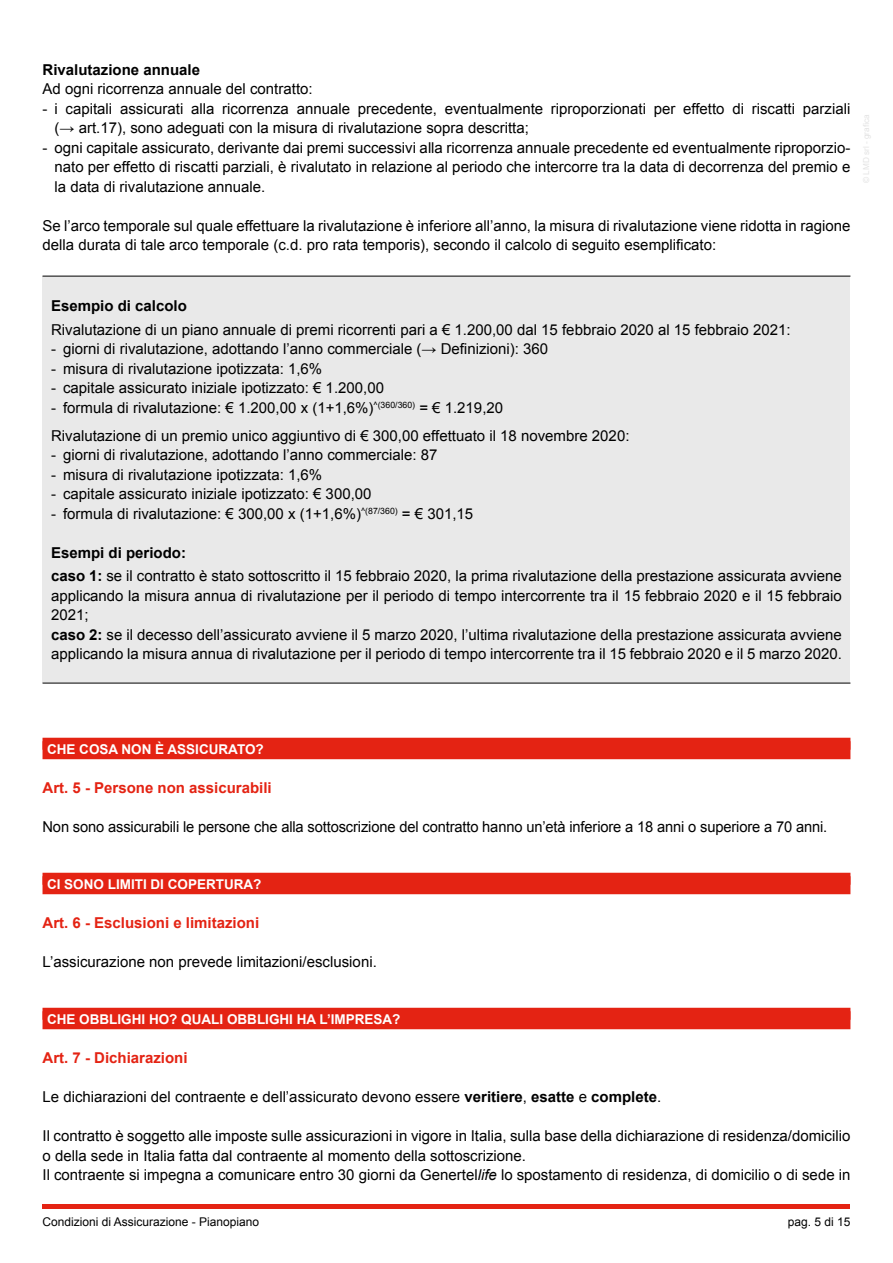
<style>
.page{position:relative;width:893px;height:1263px;background:#fff}
.page>*{position:absolute;margin:0;border:0;box-sizing:border-box;transform-origin:0 0}
.t1{font:15px/19.5px "Arial";color:#000}
.t2{font:700 15px "Arial";color:#e42313}
.t3{font:700 15px "Arial";color:#000}
.t4{font:700 13.5px "Arial";color:#fff}
.t5{font:12px "Arial";color:#000}
.s1{font-weight:700}
.s2{font-style:italic}
</style>
<div class="page">
<hr style="left:43px;top:1205px;width:807px;height:4px;background:#e42313">
<div style="left:43px;top:738px;width:807px;height:12px;background:#e42313"></div>
<div style="left:43px;top:741px;width:807px;height:18px;background:#e42313"></div>
<div style="left:43px;top:873px;width:807px;height:12px;background:#e42313"></div>
<div style="left:43px;top:876px;width:807px;height:18px;background:#e42313"></div>
<div style="left:43px;top:1008px;width:807px;height:12px;background:#e42313"></div>
<div style="left:43px;top:1011px;width:807px;height:18px;background:#e42313"></div>
<div style="left:43px;top:276px;width:807px;height:407px;background:#e9e9e9"></div>
<hr style="left:43px;top:276px;width:807px;height:1px;background:#000">
<hr style="left:43px;top:683px;width:807px;height:1px;background:#000">
<p class="t3" style="left:43px;top:60px;width:159px">Rivalutazione annuale</p>
<p class="t1" style="left:43px;top:79px;width:272px">Ad ogni ricorrenza annuale del contratto:</p>
<p class="t1" style="left:55px;top:99px;width:797px;text-indent:-12px">- i capitali assicurati alla ricorrenza annuale precedente, eventualmente riproporzionati per effetto di riscatti parziali (→ art.17), sono adeguati con la misura di rivalutazione sopra descritta;</p>
<p class="t1" style="left:55px;top:138px;width:797px;text-align:justify;text-indent:-12px">- ogni capitale assicurato, derivante dai premi successivi alla ricorrenza annuale precedente ed eventualmente riproporzio&shy;nato per effetto di riscatti parziali, è rivalutato in relazione al periodo che intercorre tra la data di decorrenza del premio e la data di rivalutazione annuale.</p>
<p class="t1" style="left:43px;top:216px;width:809px">Se l’arco temporale sul quale effettuare la rivalutazione è inferiore all’anno, la misura di rivalutazione viene ridotta in ragione della durata di tale arco temporale (c.d. pro rata temporis), secondo il calcolo di seguito esemplificato:</p>
<p class="t3" style="left:51px;top:296px;width:137px">Esempio di calcolo</p>
<p class="t1" style="left:51px;top:320px;width:741px">Rivalutazione di un piano annuale di premi ricorrenti pari a € 1.200,00 dal 15 febbraio 2020 al 15 febbraio 2021:</p>
<p class="t1" style="left:51px;top:339px;width:499px">- giorni di rivalutazione, adottando l’anno commerciale (→ Definizioni): 360</p>
<p class="t1" style="left:51px;top:359px;width:273px">- misura di rivalutazione ipotizzata: 1,6%</p>
<p class="t1" style="left:51px;top:378px;width:334px">- capitale assicurato iniziale ipotizzato: € 1.200,00</p>
<p class="t1" style="left:51px;top:393px;width:580px;line-height:28px">- formula di rivalutazione: € 1.200,00 x (1+1,6%)<sup>^(360/360)</sup> = € 1.219,20<br>Rivalutazione di un premio unico aggiuntivo di € 300,00 effettuato il 18 novembre 2020:</p>
<p class="t1" style="left:51px;top:445px;width:388px">- giorni di rivalutazione, adottando l’anno commerciale: 87</p>
<p class="t1" style="left:51px;top:465px;width:273px">- misura di rivalutazione ipotizzata: 1,6%</p>
<p class="t1" style="left:51px;top:484px;width:322px">- capitale assicurato iniziale ipotizzato: € 300,00</p>
<p class="t1" style="left:51px;top:504px;width:424px">- formula di rivalutazione: € 300,00 x (1+1,6%)<sup>^(87/360)</sup> = € 301,15</p>
<p class="t1" style="left:51px;top:541px;width:792px;line-height:23.7px"><span class="s1">Esempi di periodo:<br>caso 1:</span> se il contratto è stato sottoscritto il 15 febbraio 2020, la prima rivalutazione della prestazione assicurata avviene</p>
<p class="t1" style="left:51px;top:586px;width:792px">applicando la misura annua di rivalutazione per il periodo di tempo intercorrente tra il 15 febbraio 2020 e il 15 febbraio 2021;<br><span class="s1">caso 2:</span> se il decesso dell’assicurato avviene il 5 marzo 2020, l’ultima rivalutazione della prestazione assicurata avviene applicando la misura annua di rivalutazione per il periodo di tempo intercorrente tra il 15 febbraio 2020 e il 5 marzo 2020.</p>
<p class="t4" style="left:47px;top:740px;width:218px">CHE COSA NON È ASSICURATO?</p>
<p class="t2" style="left:43px;top:778px;width:231px">Art. 5 - Persone non assicurabili</p>
<p class="t1" style="left:43px;top:817px;width:786px">Non sono assicurabili le persone che alla sottoscrizione del contratto hanno un’età inferiore a 18 anni o superiore a 70 anni.</p>
<p class="t4" style="left:47px;top:875px;width:216px">CI SONO LIMITI DI COPERTURA?</p>
<p class="t2" style="left:43px;top:913px;width:218px">Art. 6 - Esclusioni e limitazioni</p>
<p class="t1" style="left:43px;top:952px;width:336px">L’assicurazione non prevede limitazioni/esclusioni.</p>
<p class="t4" style="left:47px;top:1010px;width:355px">CHE OBBLIGHI HO? QUALI OBBLIGHI HA L’IMPRESA?</p>
<p class="t2" style="left:43px;top:1048px;width:147px">Art. 7 - Dichiarazioni</p>
<p class="t1" style="left:43px;top:1087px;width:620px">Le dichiarazioni del contraente e dell’assicurato devono essere <span class="s1">veritiere</span>, <span class="s1">esatte</span> e <span class="s1">complete</span>.</p>
<p class="t1" style="left:43px;top:1126px;width:809px">Il contratto è soggetto alle imposte sulle assicurazioni in vigore in Italia, sulla base della dichiarazione di residenza/domicilio o della sede in Italia fatta dal contraente al momento della sottoscrizione.<br>Il contraente si impegna a comunicare entro 30 giorni da Genertel<span class="s2">life</span> lo spostamento di residenza, di domicilio o di sede in</p>
<p class="t5" style="left:43px;top:1214px;width:218px">Condizioni di Assicurazione - Pianopiano</p>
<p class="t5" style="left:788px;top:1214px;width:64px">pag. 5 di 15</p>
</div>
